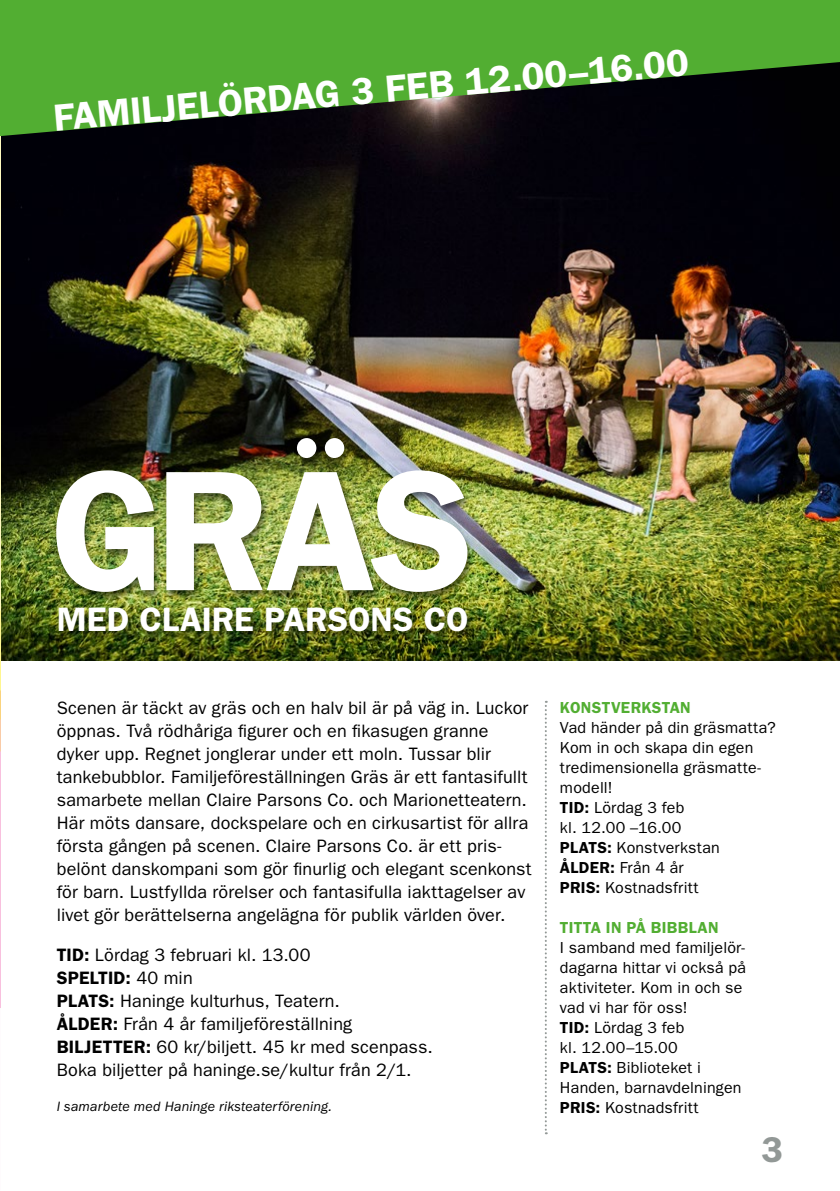
<style>
.page{position:relative;width:840px;height:1191px;background:#fff}
.page>*{position:absolute;margin:0;border:0;box-sizing:border-box;transform-origin:0 0}
.t1{font:600 172px "ITC Franklin Gothic Std";color:#fff}
.t2{font:600 38px "ITC Franklin Gothic Std";color:#fff}
.t3{font:600 36px "ITC Franklin Gothic Std";color:#929896}
.t4{font:600 34px "ITC Franklin Gothic Std";color:#fff}
.t5{font:18px/23px "ITC Franklin Gothic Std";letter-spacing:.01em;color:#000}
.t6{font:16px/20px "ITC Franklin Gothic Std";letter-spacing:.015em;color:#000}
.t7{font:600 16px "ITC Franklin Gothic Std";letter-spacing:.015em;color:#52ae32}
.t8{font:italic 14px "ITC Franklin Gothic Std";letter-spacing:.01em;color:#000}
.s1{font-weight:600}
</style>
<div class="page">
<img style="left:1px;top:136px;width:838px;height:524px">
<div style="left:53px;top:438px;width:421px;height:204px;background:#000;opacity:.5"></div>
<svg style="left:544px;top:701px;width:2px;height:433px"></svg>
<svg style="left:0;top:0;width:839px;height:136px;background:#3e8028"></svg>
<h2 class="t2" style="left:52px;top:96px;width:638px;rotate:-5deg">FAMILJELÖRDAG 3 FEB 12.00–16.00</h2>
<h1 class="t1" style="left:51px;top:429px;width:424px">GRÄS</h1>
<h3 class="t4" style="left:57px;top:599px;width:413px">MED CLAIRE PARSONS CO</h3>
<p class="t5" style="left:57px;top:696px;width:476px">Scenen är täckt av gräs och en halv bil är på väg in. Luckor öppnas. Två rödhåriga figurer och en fikasugen granne dyker upp. Regnet jonglerar under ett moln. Tussar blir tankebubblor. Familjeföreställningen Gräs är ett fantasifullt samarbete mellan Claire Parsons Co. och Marionetteatern.<br>Här möts dansare, dockspelare och en cirkusartist för allra första gången på scenen. Claire Parsons Co. är ett pris&shy;belönt danskompani som gör finurlig och elegant scenkonst för barn. Lustfyllda rörelser och fantasifulla iakttagelser av livet gör berättelserna angelägna för publik världen över.</p>
<p class="t5" style="left:57px;top:943px;width:377px"><span class="s1">TID:</span> Lördag 3 februari kl. 13.00<br><span class="s1">SPELTID:</span> 40 min<br><span class="s1">PLATS:</span> Haninge kulturhus, Teatern.<br><span class="s1">ÅLDER:</span> Från 4 år familjeföreställning <span class="s1">BILJETTER:</span> 60 kr/biljett. 45 kr med scenpass.<br>Boka biljetter på haninge.se/kultur från 2/1.</p>
<p class="t8" style="left:57px;top:1098px;width:277px">I samarbete med Haninge riksteaterförening.</p>
<p class="t7" style="left:559px;top:698px;width:132px">KONSTVERKSTAN</p>
<p class="t6" style="left:559px;top:717px;width:217px">Vad händer på din gräsmatta?<br>Kom in och skapa din egen tredimensionella gräsmatte&shy;modell!<br><span class="s1">TID:</span> Lördag 3 feb<br>kl. 12.00 –16.00<br><span class="s1">PLATS:</span> Konstverkstan<br><span class="s1">ÅLDER:</span> Från 4 år<br><span class="s1">PRIS:</span> Kostnadsfritt</p>
<p class="t7" style="left:559px;top:918px;width:160px">TITTA IN PÅ BIBBLAN</p>
<p class="t6" style="left:559px;top:937px;width:188px">I samband med familjelör&shy;dagarna hittar vi också på aktiviteter. Kom in och se vad vi har för oss!<br><span class="s1">TID:</span> Lördag 3 feb<br>kl. 12.00–15.00<br><span class="s1">PLATS:</span> Biblioteket i<br>Handen, barnavdelningen<br><span class="s1">PRIS:</span> Kostnadsfritt</p>
<h3 class="t3" style="left:761px;top:1128px;width:23px">3</h3>
</div>
